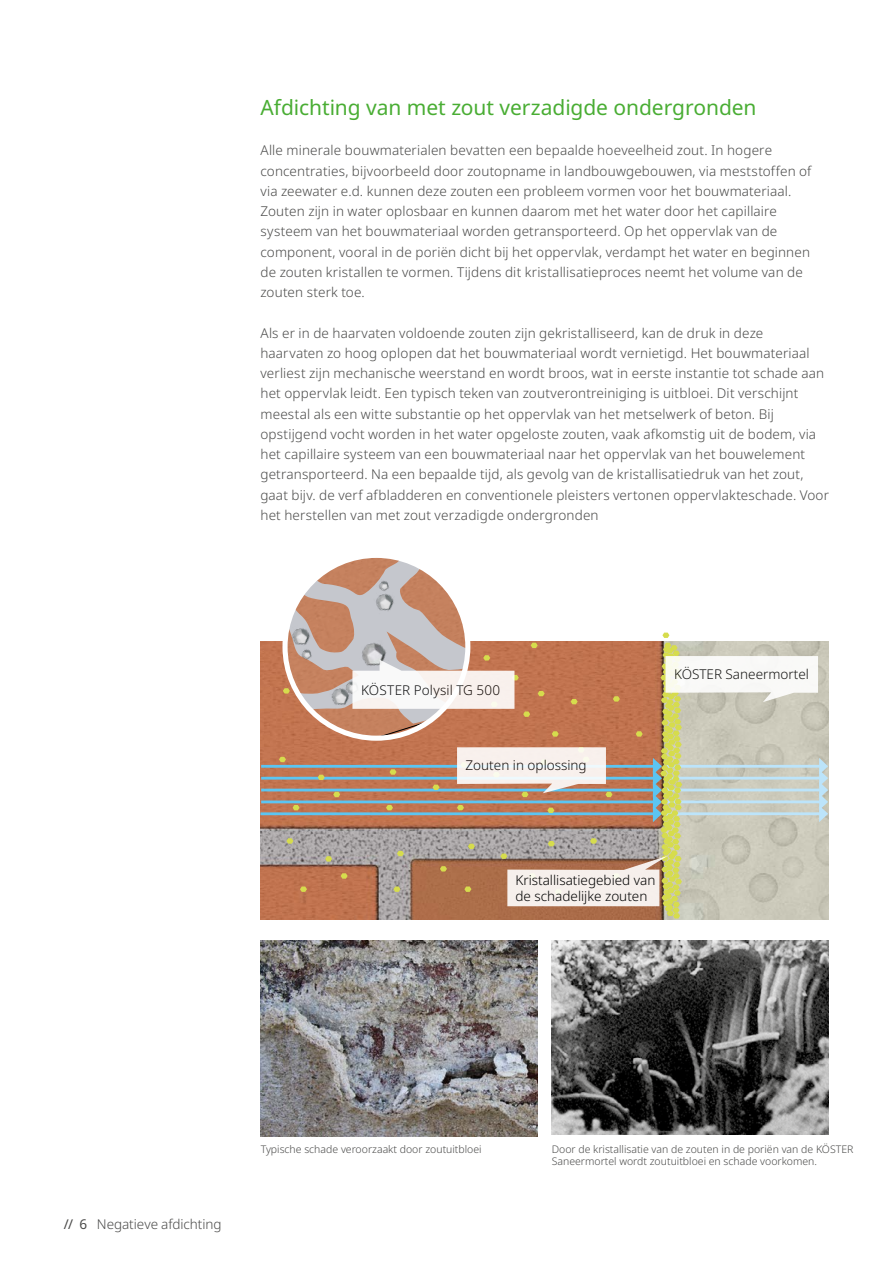
<style>
.page{position:relative;width:893px;height:1263px;background:#fff}
.page>*{position:absolute;margin:0;border:0;box-sizing:border-box;transform-origin:0 0}
.t1{font:21px "Noto Sans";letter-spacing:-.005em;color:#49ad33}
.t2{font:300 13.5px/20.2px "Noto Sans";letter-spacing:.01em;color:#4a4a49}
.t3{font:300 13.5px/16.2px "Noto Sans";color:#000}
.t4{font:300 10.5px/12.6px "Noto Sans";color:#4a4a49}
.s1{font-weight:400}
</style>
<div class="page">
<img style="left:260px;top:641px;width:568px;height:278px">
<hr style="left:261px;top:789px;width:394px;height:2px;background:#5bc5f2">
<hr style="left:261px;top:777px;width:394px;height:2px;background:#5bc5f2">
<hr style="left:261px;top:765px;width:394px;height:3px;background:#5bc5f2">
<hr style="left:261px;top:800px;width:394px;height:3px;background:#5bc5f2">
<hr style="left:260px;top:812px;width:395px;height:3px;background:#5bc5f2">
<img style="left:552px;top:940px;width:276px;height:195px">
<img style="left:261px;top:940px;width:276px;height:196px">
<svg style="left:279px;top:557px;width:549px;height:361px"></svg>
<h1 class="t1" style="left:260px;top:92px;width:498px">Afdichting van met zout verzadigde ondergronden</h1>
<p class="t2" style="left:260px;top:141px;width:552px">Alle minerale bouwmaterialen bevatten een bepaalde hoeveelheid zout. In hogere concentraties, bijvoorbeeld door zoutopname in landbouwgebouwen, via meststoffen of via zeewater e.d. kunnen deze zouten een probleem vormen voor het bouwmateriaal.<br>Zouten zijn in water oplosbaar en kunnen daarom met het water door het capillaire systeem van het bouwmateriaal worden getransporteerd. Op het oppervlak van de component, vooral in de poriën dicht bij het oppervlak, verdampt het water en beginnen de zouten kristallen te vormen. Tijdens dit kristallisatieproces neemt het volume van de zouten sterk toe.</p>
<p class="t2" style="left:260px;top:323px;width:570px">Als er in de haarvaten voldoende zouten zijn gekristalliseerd, kan de druk in deze haarvaten zo hoog oplopen dat het bouwmateriaal wordt vernietigd. Het bouwmateriaal verliest zijn mechanische weerstand en wordt broos, wat in eerste instantie tot schade aan het oppervlak leidt. Een typisch teken van zoutverontreiniging is uitbloei. Dit verschijnt meestal als een witte substantie op het oppervlak van het metselwerk of beton. Bij opstijgend vocht worden in het water opgeloste zouten, vaak afkomstig uit de bodem, via het capillaire systeem van een bouwmateriaal naar het oppervlak van het bouwelement getransporteerd. Na een bepaalde tijd, als gevolg van de kristallisatiedruk van het zout, gaat bijv. de verf afbladderen en conventionele pleisters vertonen oppervlakteschade. Voor het herstellen van met zout verzadigde ondergronden</p>
<p class="t3" style="left:361px;top:682px;width:141px">KÖSTER Polysil TG 500</p>
<p class="t3" style="left:466px;top:757px;width:123px">Zouten in oplossing</p>
<p class="t3" style="left:674px;top:666px;width:136px">KÖSTER Saneermortel</p>
<p class="t3" style="left:515px;top:872px;width:142px">Kristallisatiegebied van de schadelijke zouten</p>
<p class="t2" style="left:64px;top:1214px;width:159px"><span class="s1">// 6</span> Negatieve afdichting</p>
<p class="t4" style="left:261px;top:1143px;width:222px">Typische schade veroorzaakt door zoutuitbloei</p>
<p class="t4" style="left:552px;top:1143px;width:303px">Door de kristallisatie van de zouten in de poriën van de KÖSTER<br>Saneermortel wordt zoutuitbloei en schade voorkomen.</p>
</div>
